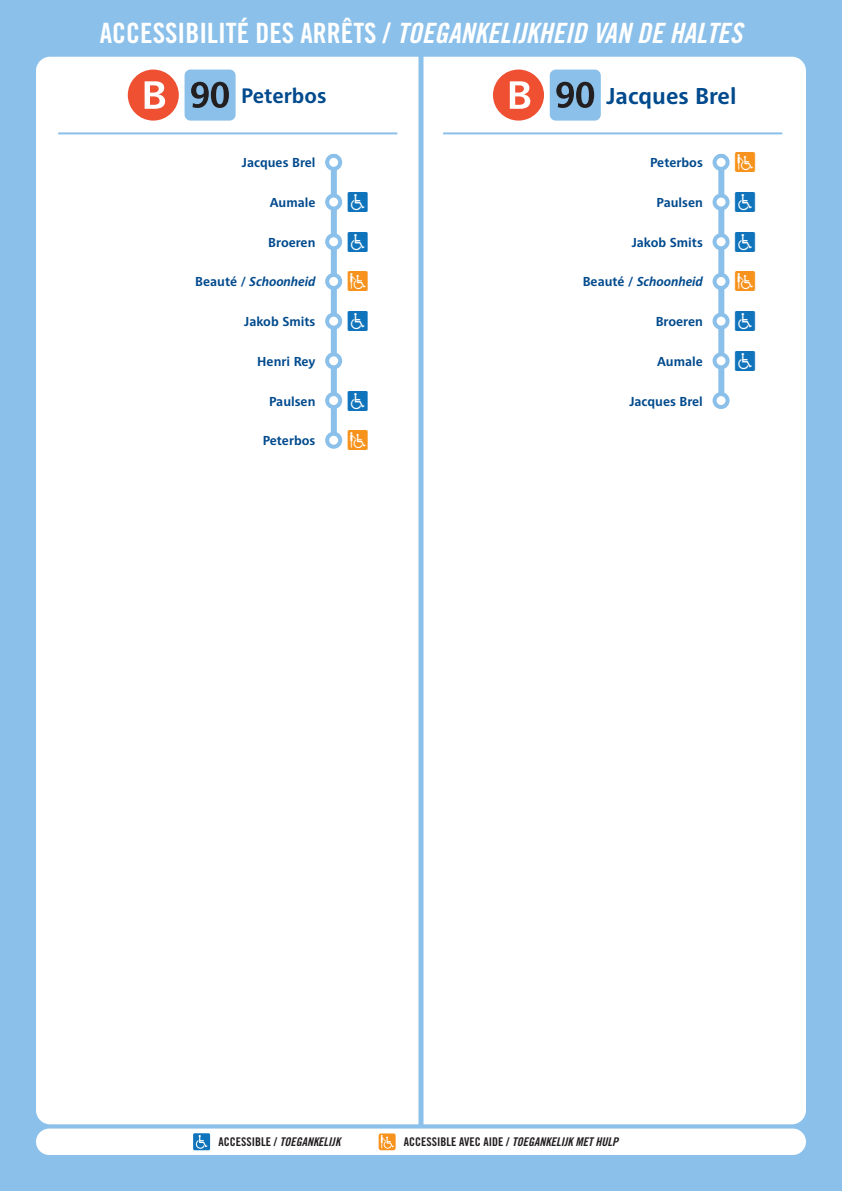
<style>
.page{position:relative;width:842px;height:1191px;background:#8ac0ea}
.page>*{position:absolute;margin:0;border:0;box-sizing:border-box;transform-origin:0 0}
.t1{font:28px "Trade Gothic LT Std Bd Cn 20 Obl";color:#fff}
.Titre_Arrêt_FR{font:700 23px "Brusseline";color:#004a8d}
.Titre_Arrêt_FR-2{font:700 21px "Brusseline";color:#004a8d}
.Picto{font:20px "STIB Picto";color:#1074bc}
.Picto-2{font:20px "STIB Picto";color:#f7931d}
.Gauche_FR_-_NL{font:700 13px "Brusseline";color:#004a8d}
.Gauche_FR_-_NL-2{font:italic 700 13px "Brusseline";color:#004a8d}
.t2{font:12px "Trade Gothic LT Std Bd Cn 20";color:#231f20}
.t3{font:12px "Trade Gothic LT Std Bd Cn 20 Obl";color:#231f20}
.s1{font-family:"Trade Gothic LT Std Bd Cn 20"}
.s2{font-style:normal}
.s3{font-family:"Trade Gothic LT Std Bd Cn 20 Obl"}
</style>
<div class="page">
<div style="left:36px;top:57px;width:770px;height:1067px;background:#fff;border-radius:14px"></div>
<hr style="left:444px;top:132px;width:337px;height:2px;background:#8ac0ea">
<hr style="left:59px;top:132px;width:338px;height:2px;background:#8ac0ea">
<div style="left:418px;top:0;width:5px;height:1129px;background:#8ac0ea"></div>
<div style="left:331px;top:154px;width:6px;height:285px;background:#8ac0ea"></div>
<div style="left:718px;top:154px;width:6px;height:247px;background:#8ac0ea"></div>
<div style="left:128px;top:70px;width:51px;height:51px;background:#ef5032;border-radius:50%"></div>
<svg style="left:145px;top:81px;width:20px;height:28px"></svg>
<div style="left:185px;top:70px;width:51px;height:51px;background:#8ac0ea;border-radius:6px"></div>
<svg style="left:191px;top:82px;width:38px;height:26px"></svg>
<div style="left:493px;top:70px;width:51px;height:51px;background:#ef5032;border-radius:50%"></div>
<svg style="left:510px;top:81px;width:20px;height:28px"></svg>
<div style="left:550px;top:70px;width:51px;height:51px;background:#8ac0ea;border-radius:6px"></div>
<svg style="left:556px;top:82px;width:38px;height:26px"></svg>
<div style="left:327px;top:156px;width:13px;height:13px;background:#fff;border-radius:50%"></div>
<div style="left:325px;top:154px;width:17px;height:17px;border:4px solid #8ac0ea;border-radius:50%"></div>
<div style="left:327px;top:195px;width:13px;height:13px;background:#fff;border-radius:50%"></div>
<div style="left:325px;top:193px;width:17px;height:17px;border:4px solid #8ac0ea;border-radius:50%"></div>
<div style="left:327px;top:235px;width:13px;height:13px;background:#fff;border-radius:50%"></div>
<div style="left:325px;top:233px;width:17px;height:17px;border:4px solid #8ac0ea;border-radius:50%"></div>
<div style="left:327px;top:275px;width:13px;height:13px;background:#fff;border-radius:50%"></div>
<div style="left:325px;top:273px;width:17px;height:17px;border:4px solid #8ac0ea;border-radius:50%"></div>
<div style="left:327px;top:315px;width:13px;height:13px;background:#fff;border-radius:50%"></div>
<div style="left:325px;top:313px;width:17px;height:17px;border:4px solid #8ac0ea;border-radius:50%"></div>
<div style="left:327px;top:354px;width:13px;height:13px;background:#fff;border-radius:50%"></div>
<div style="left:325px;top:352px;width:17px;height:17px;border:4px solid #8ac0ea;border-radius:50%"></div>
<div style="left:327px;top:394px;width:13px;height:13px;background:#fff;border-radius:50%"></div>
<div style="left:325px;top:392px;width:17px;height:17px;border:4px solid #8ac0ea;border-radius:50%"></div>
<div style="left:327px;top:434px;width:13px;height:13px;background:#fff;border-radius:50%"></div>
<div style="left:325px;top:432px;width:17px;height:17px;border:4px solid #8ac0ea;border-radius:50%"></div>
<div style="left:714px;top:156px;width:13px;height:13px;background:#fff;border-radius:50%"></div>
<div style="left:712px;top:154px;width:17px;height:17px;border:4px solid #8ac0ea;border-radius:50%"></div>
<div style="left:714px;top:195px;width:13px;height:13px;background:#fff;border-radius:50%"></div>
<div style="left:712px;top:193px;width:17px;height:17px;border:4px solid #8ac0ea;border-radius:50%"></div>
<div style="left:714px;top:235px;width:13px;height:13px;background:#fff;border-radius:50%"></div>
<div style="left:712px;top:233px;width:17px;height:17px;border:4px solid #8ac0ea;border-radius:50%"></div>
<div style="left:714px;top:275px;width:13px;height:13px;background:#fff;border-radius:50%"></div>
<div style="left:712px;top:273px;width:17px;height:17px;border:4px solid #8ac0ea;border-radius:50%"></div>
<div style="left:714px;top:315px;width:13px;height:13px;background:#fff;border-radius:50%"></div>
<div style="left:712px;top:313px;width:17px;height:17px;border:4px solid #8ac0ea;border-radius:50%"></div>
<div style="left:714px;top:354px;width:13px;height:13px;background:#fff;border-radius:50%"></div>
<div style="left:712px;top:352px;width:17px;height:17px;border:4px solid #8ac0ea;border-radius:50%"></div>
<div style="left:714px;top:394px;width:13px;height:13px;background:#fff;border-radius:50%"></div>
<div style="left:712px;top:392px;width:17px;height:17px;border:4px solid #8ac0ea;border-radius:50%"></div>
<div style="left:36px;top:1128px;width:770px;height:27px;background:#fff;border-radius:13px"></div>
<div style="left:193px;top:1133px;width:17px;height:17px;background:#1074bc"></div>
<svg style="left:196px;top:1135px;width:11px;height:13px"></svg>
<svg style="left:379px;top:1133px;width:17px;height:17px"></svg>
<h1 class="t1" style="left:100px;top:16px;width:644px"><span class="s1">ACCESSIBILITÉ DES ARRÊTS /</span> TOEGANKELIJKHEID VAN DE HALTES</h1>
<p class="Titre_Arrêt_FR-2" style="left:241px;top:84px;width:87px">Peterbos</p>
<p class="Titre_Arrêt_FR" style="left:606px;top:83px;width:132px">Jacques Brel</p>
<p class="Gauche_FR_-_NL" style="left:242px;top:155px;width:75px">Jacques Brel</p>
<p class="Gauche_FR_-_NL" style="left:270px;top:195px;width:47px">Aumale</p>
<p class="Picto" style="left:348px;top:192px;width:21px">1</p>
<p class="Gauche_FR_-_NL" style="left:268px;top:235px;width:49px">Broeren</p>
<p class="Picto" style="left:348px;top:232px;width:21px">1</p>
<p class="Gauche_FR_-_NL-2" style="left:195px;top:274px;width:122px"><span class="s2">Beauté /</span> Schoonheid</p>
<p class="Picto-2" style="left:348px;top:271px;width:21px">2</p>
<p class="Gauche_FR_-_NL" style="left:244px;top:314px;width:73px">Jakob Smits</p>
<p class="Picto" style="left:348px;top:311px;width:21px">1</p>
<p class="Gauche_FR_-_NL" style="left:257px;top:354px;width:60px">Henri Rey</p>
<p class="Gauche_FR_-_NL" style="left:269px;top:393px;width:48px">Paulsen</p>
<p class="Picto" style="left:348px;top:390px;width:21px">1</p>
<p class="Gauche_FR_-_NL" style="left:263px;top:433px;width:54px">Peterbos</p>
<p class="Picto-2" style="left:348px;top:430px;width:21px">2</p>
<p class="Gauche_FR_-_NL" style="left:650px;top:155px;width:54px">Peterbos</p>
<p class="Picto-2" style="left:735px;top:152px;width:21px">2</p>
<p class="Gauche_FR_-_NL" style="left:656px;top:195px;width:48px">Paulsen</p>
<p class="Picto" style="left:735px;top:192px;width:21px">1</p>
<p class="Gauche_FR_-_NL" style="left:632px;top:235px;width:73px">Jakob Smits</p>
<p class="Picto" style="left:735px;top:232px;width:21px">1</p>
<p class="Gauche_FR_-_NL-2" style="left:583px;top:274px;width:122px"><span class="s2">Beauté /</span> Schoonheid</p>
<p class="Picto-2" style="left:735px;top:271px;width:21px">2</p>
<p class="Gauche_FR_-_NL" style="left:656px;top:314px;width:49px">Broeren</p>
<p class="Picto" style="left:735px;top:311px;width:21px">1</p>
<p class="Gauche_FR_-_NL" style="left:657px;top:354px;width:47px">Aumale</p>
<p class="Picto" style="left:735px;top:351px;width:21px">1</p>
<p class="Gauche_FR_-_NL" style="left:629px;top:393px;width:75px">Jacques Brel</p>
<p class="t3" style="left:218px;top:1134px;width:123px"><span class="s1">ACCESSIBLE /</span> TOEGANKELIJK</p>
<p class="t2" style="left:404px;top:1134px;width:216px">ACCESSIBLE AVEC AIDE / <span class="s3">TOEGANKELIJK MET HULP</span></p>
</div>
